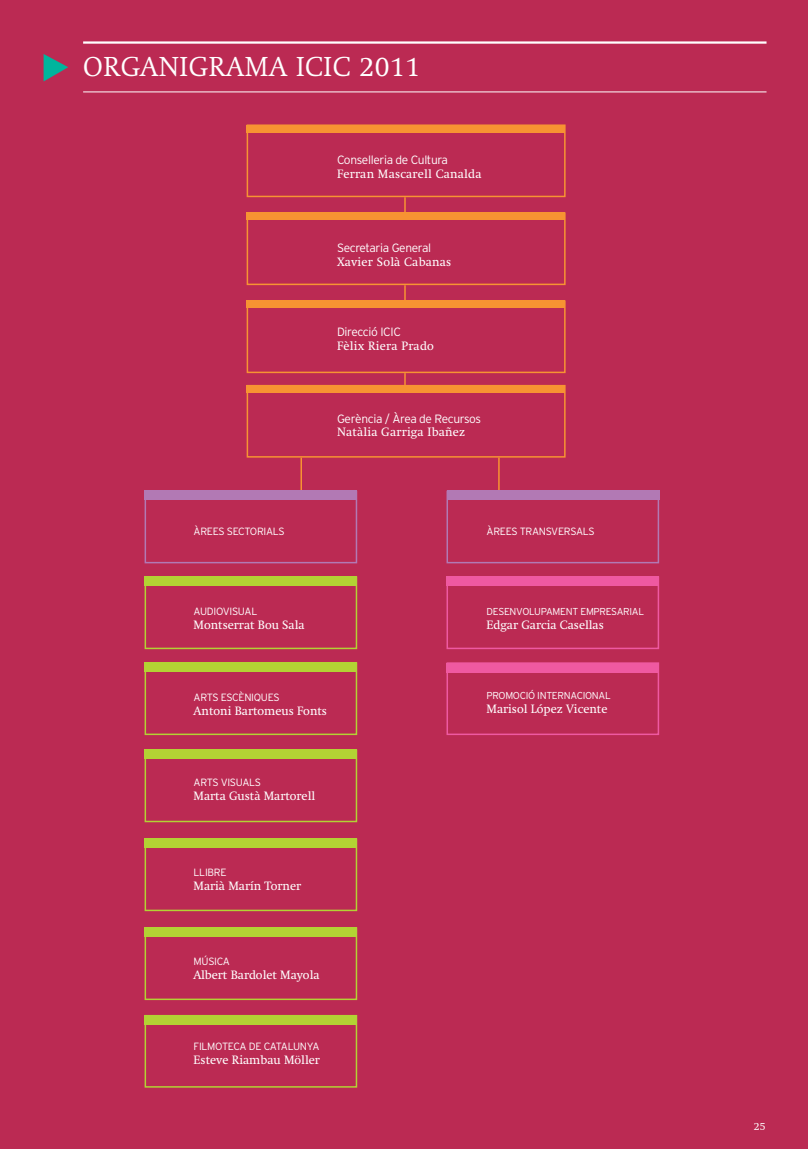
<style>
.page{position:relative;width:808px;height:1149px;background:#fff}
.page>*{position:absolute;margin:0;border:0;box-sizing:border-box;transform-origin:0 0}
.t1{font:300 27px "Swift";letter-spacing:.02em;color:#fff}
.t2{font:12px "Swift";color:#fff}
.t3{font:12px "Swift";letter-spacing:.02em;color:#fff}
.t4{font:300 12px "Interstate";letter-spacing:-.03em;color:#fff}
.t5{font:300 10.5px "Interstate";letter-spacing:-.03em;color:#fff}
.t6{font:300 10.5px "Swift";color:#fff}
.t7{font:300 10.05px "Interstate";letter-spacing:-.03em;color:#fff}
</style>
<div class="page">
<div style="left:0;top:0;width:808px;height:1148px;background:#bb2a53"></div>
<div style="left:247px;top:124px;width:319px;height:73px;border:2px solid #f79332"></div>
<div style="left:247px;top:212px;width:319px;height:73px;border:2px solid #f79332"></div>
<div style="left:247px;top:300px;width:319px;height:73px;border:2px solid #f79332"></div>
<div style="left:247px;top:385px;width:319px;height:72px;border:2px solid #f79332"></div>
<div style="left:145px;top:490px;width:212px;height:73px;border:2px solid #b279b4"></div>
<div style="left:446px;top:490px;width:213px;height:73px;border:2px solid #b279b4"></div>
<div style="left:145px;top:576px;width:212px;height:73px;border:2px solid #b3d234"></div>
<div style="left:446px;top:576px;width:213px;height:73px;border:2px solid #ef59a1"></div>
<div style="left:446px;top:662px;width:213px;height:72px;border:2px solid #ef59a1"></div>
<div style="left:145px;top:749px;width:212px;height:73px;border:2px solid #b3d234"></div>
<div style="left:145px;top:1014px;width:212px;height:73px;border:2px solid #b3d234"></div>
<hr style="left:300px;top:457px;width:2px;height:33px;background:#f79332">
<hr style="left:498px;top:457px;width:2px;height:33px;background:#f79332">
<svg style="left:404px;top:373px;width:2px;height:12px"></svg>
<svg style="left:404px;top:285px;width:2px;height:15px"></svg>
<svg style="left:404px;top:197px;width:2px;height:15px"></svg>
<div style="left:247px;top:125px;width:318px;height:8px;background:#f79332"></div>
<div style="left:247px;top:212px;width:318px;height:8px;background:#f79332"></div>
<div style="left:247px;top:300px;width:318px;height:8px;background:#f79332"></div>
<div style="left:247px;top:385px;width:318px;height:7px;background:#f79332"></div>
<div style="left:145px;top:490px;width:212px;height:10px;background:#b279b4"></div>
<div style="left:145px;top:576px;width:212px;height:9px;background:#b3d234"></div>
<div style="left:145px;top:662px;width:212px;height:9px;background:#b3d234"></div>
<div style="left:145px;top:749px;width:212px;height:9px;background:#b3d234"></div>
<div style="left:145px;top:838px;width:212px;height:9px;background:#b3d234"></div>
<div style="left:145px;top:927px;width:212px;height:9px;background:#b3d234"></div>
<div style="left:145px;top:1014px;width:212px;height:9px;background:#b3d234"></div>
<div style="left:446px;top:576px;width:213px;height:9px;background:#ef59a1"></div>
<div style="left:446px;top:663px;width:213px;height:9px;background:#ef59a1"></div>
<div style="left:447px;top:490px;width:212px;height:10px;background:#b279b4"></div>
<hr style="left:83px;top:41px;width:683px;height:3px;background:#fff">
<hr style="left:83px;top:91px;width:683px;height:1px;background:#fff">
<svg style="left:44px;top:54px;width:24px;height:27px"></svg>
<p class="t1" style="left:83px;top:51px;width:339px">ORGANIGRAMA ICIC 2011</p>
<p class="t4" style="left:337px;top:153px;width:112px">Conselleria de Cultura</p>
<p class="t3" style="left:337px;top:167px;width:146px">Ferran Mascarell Canalda</p>
<p class="t4" style="left:337px;top:241px;width:96px">Secretaria General</p>
<p class="t3" style="left:337px;top:255px;width:116px">Xavier Solà Cabanas</p>
<p class="t4" style="left:337px;top:325px;width:65px">Direcció ICIC</p>
<p class="t3" style="left:337px;top:338px;width:98px">Fèlix Riera Prado</p>
<p class="t4" style="left:337px;top:411px;width:146px">Gerència / Àrea de Recursos</p>
<p class="t3" style="left:337px;top:425px;width:130px">Natàlia Garriga Ibañez</p>
<p class="t5" style="left:194px;top:525px;width:93px">ÀREES SECTORIALS</p>
<p class="t5" style="left:487px;top:525px;width:110px">ÀREES TRANSVERSALS</p>
<p class="t5" style="left:194px;top:605px;width:65px">AUDIOVISUAL</p>
<p class="t2" style="left:194px;top:618px;width:112px">Montserrat Bou Sala</p>
<p class="t5" style="left:194px;top:691px;width:88px">ARTS ESCÈNIQUES</p>
<p class="t2" style="left:194px;top:703px;width:135px">Antoni Bartomeus Fonts</p>
<p class="t5" style="left:194px;top:776px;width:69px">ARTS VISUALS</p>
<p class="t2" style="left:194px;top:788px;width:123px">Marta Gustà Martorell</p>
<p class="t5" style="left:194px;top:866px;width:34px">LLIBRE</p>
<p class="t2" style="left:194px;top:878px;width:109px">Marià Marín Torner</p>
<p class="t5" style="left:194px;top:954px;width:38px">MÚSICA</p>
<p class="t2" style="left:194px;top:967px;width:127px">Albert Bardolet Mayola</p>
<p class="t5" style="left:194px;top:1040px;width:127px">FILMOTECA DE CATALUNYA</p>
<p class="t2" style="left:194px;top:1052px;width:128px">Esteve Riambau Möller</p>
<p class="t7" style="left:487px;top:606px;width:159px">DESENVOLUPAMENT EMPRESARIAL</p>
<p class="t2" style="left:487px;top:618px;width:119px">Edgar Garcia Casellas</p>
<p class="t7" style="left:487px;top:689px;width:126px">PROMOCIÓ INTERNACIONAL</p>
<p class="t2" style="left:487px;top:701px;width:122px">Marisol López Vicente</p>
<p class="t6" style="left:754px;top:1120px;width:13px">25</p>
</div>
